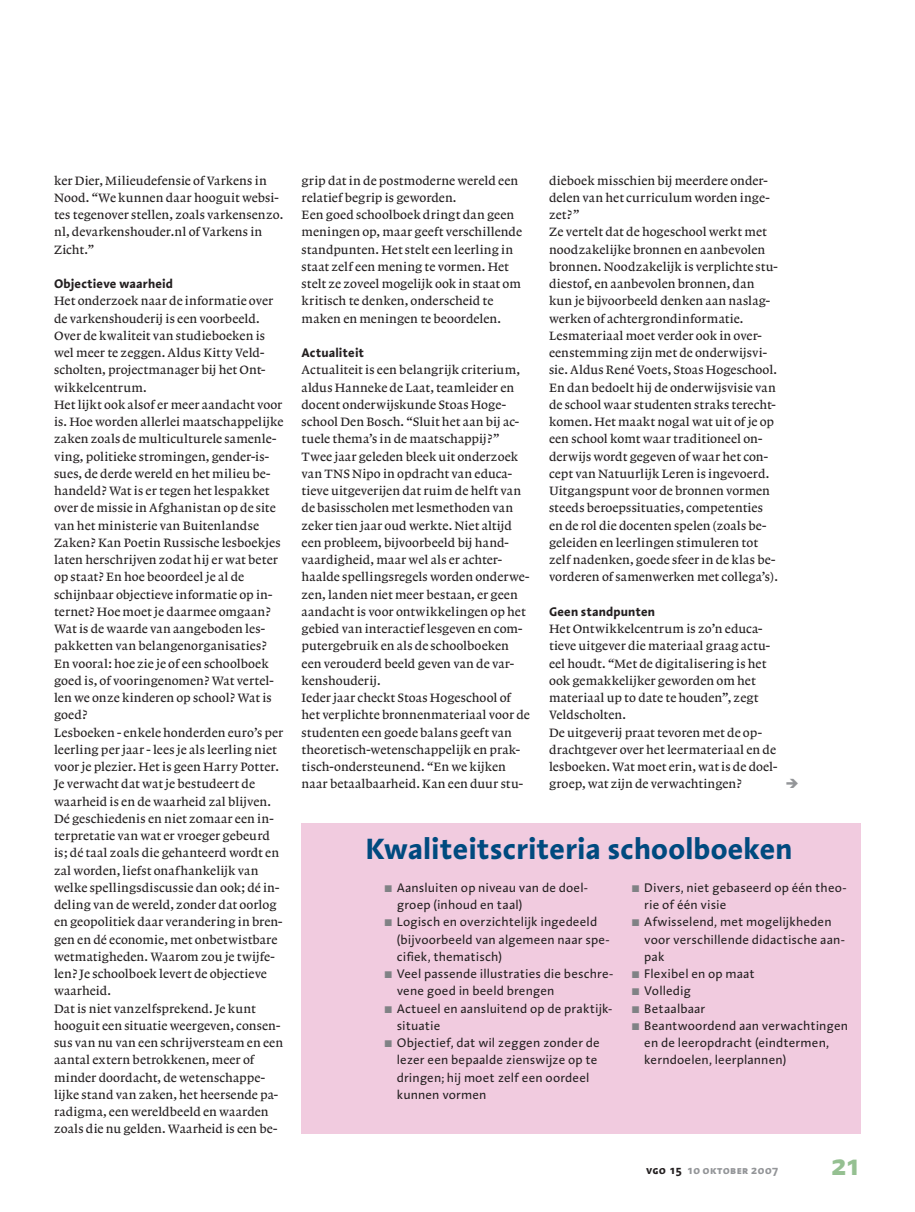
<style>
.page{position:relative;width:915px;height:1212px;background:#fff}
.page>*{position:absolute;margin:0;border:0;box-sizing:border-box;transform-origin:0 0}
.t1{font:700 30px "Linotype Aroma";letter-spacing:-.005em;color:#004a7f}
.t2{font:700 30px "Linotype Aroma";color:#95c091}
.t3{font:500 12.75px/17.2px "Lexicon No 1 Roman A";letter-spacing:.01em;color:#231f20}
.t4{font:12.75px "Linotype Aroma";letter-spacing:.005em;color:#231f20}
.t5{font:700 12.75px "Linotype Aroma";letter-spacing:.005em;color:#231f20}
.t6{font:700 12px "Linotype Aroma SC";letter-spacing:.02em;color:#939598}
.s1{font-family:"Lexicon Xtra V03";color:#808285}
.s2{color:#231f20}
</style>
<div class="page">
<div style="left:301px;top:824px;width:559px;height:310px;background:#f1cbdf"></div>
<p class="t3" style="left:54px;top:172px;width:230px">ker Dier, Milieudefensie of Varkens in Nood. “We kunnen daar hooguit websi&shy;tes tegenover stellen, zoals varkensenzo. nl, devarkenshouder.nl of Varkens in Zicht.”</p>
<p class="t5" style="left:54px;top:275px;width:120px">Objectieve waarheid</p>
<p class="t3" style="left:54px;top:292px;width:231px">Het onderzoek naar de informatie over de varkenshouderij is een voorbeeld.<br>Over de kwaliteit van studieboeken is wel meer te zeggen. Aldus Kitty Veld&shy;scholten, projectmanager bij het Ont&shy;wikkelcentrum.<br>Het lijkt ook alsof er meer aandacht voor is. Hoe worden allerlei maatschappelijke zaken zoals de multiculturele samenle&shy;ving, politieke stromingen, gender-is&shy;sues, de derde wereld en het milieu be&shy;handeld? Wat is er tegen het lespakket over de missie in Afghanistan op de site van het ministerie van Buitenlandse Zaken? Kan Poetin Russische lesboekjes laten herschrijven zodat hij er wat beter op staat? En hoe beoordeel je al de schijnbaar objectieve informatie op in&shy;ternet? Hoe moet je daarmee omgaan?<br>Wat is de waarde van aangeboden les&shy;pakketten van belangenorganisaties?<br>En vooral: hoe zie je of een schoolboek goed is, of vooringenomen? Wat vertel&shy;len we onze kinderen op school? Wat is goed?<br>Lesboeken - enkele honderden euro’s per leerling per jaar - lees je als leerling niet voor je plezier. Het is geen Harry Potter.<br>Je verwacht dat wat je bestudeert de waarheid is en de waarheid zal blijven.<br>Dé geschiedenis en niet zomaar een in&shy;terpretatie van wat er vroeger gebeurd is; dé taal zoals die gehanteerd wordt en zal worden, liefst onafhankelijk van welke spellingsdiscussie dan ook; dé in&shy;deling van de wereld, zonder dat oorlog en geopolitiek daar verandering in bren&shy;gen en dé economie, met onbetwistbare wetmatigheden. Waarom zou je twijfe&shy;len? Je schoolboek levert de objectieve waarheid.<br>Dat is niet vanzelfsprekend. Je kunt hooguit een situatie weergeven, consen&shy;sus van nu van een schrijversteam en een aantal extern betrokkenen, meer of minder doordacht, de wetenschappe&shy;lijke stand van zaken, het heersende pa&shy;radigma, een wereldbeeld en waarden zoals die nu gelden. Waarheid is een be-</p>
<p class="t3" style="left:301px;top:172px;width:222px">grip dat in de postmoderne wereld een relatief begrip is geworden.<br>Een goed schoolboek dringt dan geen meningen op, maar geeft verschillende standpunten. Het stelt een leerling in staat zelf een mening te vormen. Het stelt ze zoveel mogelijk ook in staat om kritisch te denken, onderscheid te maken en meningen te beoordelen.</p>
<p class="t5" style="left:301px;top:344px;width:64px">Actualiteit</p>
<p class="t3" style="left:301px;top:361px;width:230px">Actualiteit is een belangrijk criterium, aldus Hanneke de Laat, teamleider en docent onderwijskunde Stoas Hoge&shy;school Den Bosch. “Sluit het aan bij ac&shy;tuele thema’s in de maatschappij?” Twee jaar geleden bleek uit onderzoek van TNS Nipo in opdracht van educa&shy;tieve uitgeverijen dat ruim de helft van de basisscholen met lesmethoden van zeker tien jaar oud werkte. Niet altijd een probleem, bijvoorbeeld bij hand&shy;vaardigheid, maar wel als er achter&shy;haalde spellingsregels worden onderwe&shy;zen, landen niet meer bestaan, er geen aandacht is voor ontwikkelingen op het gebied van interactief lesgeven en com&shy;putergebruik en als de schoolboeken een verouderd beeld geven van de var&shy;kenshouderij.<br>Ieder jaar checkt Stoas Hogeschool of het verplichte bronnenmateriaal voor de studenten een goede balans geeft van theoretisch-wetenschappelijk en prak&shy;tisch-ondersteunend. “En we kijken naar betaalbaarheid. Kan een duur stu-</p>
<p class="t3" style="left:549px;top:172px;width:230px">dieboek misschien bij meerdere onder&shy;delen van het curriculum worden inge&shy;zet?”<br>Ze vertelt dat de hogeschool werkt met noodzakelijke bronnen en aanbevolen bronnen. Noodzakelijk is verplichte stu&shy;diestof, en aanbevolen bronnen, dan kun je bijvoorbeeld denken aan naslag&shy;werken of achtergrondinformatie.<br>Lesmateriaal moet verder ook in over&shy;eenstemming zijn met de onderwijsvi&shy;sie. Aldus René Voets, Stoas Hogeschool.<br>En dan bedoelt hij de onderwijsvisie van de school waar studenten straks terecht&shy;komen. Het maakt nogal wat uit of je op een school komt waar traditioneel on&shy;derwijs wordt gegeven of waar het con&shy;cept van Natuurlijk Leren is ingevoerd.<br>Uitgangspunt voor de bronnen vormen steeds beroepssituaties, competenties en de rol die docenten spelen (zoals be&shy;geleiden en leerlingen stimuleren tot zelf nadenken, goede sfeer in de klas be&shy;vorderen of samenwerken met collega’s).</p>
<p class="t5" style="left:549px;top:603px;width:108px">Geen standpunten</p>
<p class="t3" style="left:549px;top:620px;width:230px">Het Ontwikkelcentrum is zo’n educa&shy;tieve uitgever die materiaal graag actu&shy;eel houdt. “Met de digitalisering is het ook gemakkelijker geworden om het materiaal up to date te houden”, zegt Veldscholten.<br>De uitgeverij praat tevoren met de op&shy;drachtgever over het leermateriaal en de lesboeken. Wat moet erin, wat is de doel&shy;groep, wat zijn de verwachtingen?</p>
<h1 class="t1" style="left:366px;top:828px;width:428px">Kwaliteitscriteria schoolboeken</h1>
<p class="t4" style="left:384px;top:879px;width:205px"><span class="s1">N</span> Aansluiten op niveau van de doel-</p>
<p class="t4" style="left:396px;top:897px;width:127px">groep (inhoud en taal)</p>
<p class="t4" style="left:384px;top:914px;width:215px"><span class="s1">N</span> Logisch en overzichtelijk ingedeeld</p>
<p class="t4" style="left:396px;top:931px;width:214px">(bijvoorbeeld van algemeen naar spe-</p>
<p class="t4" style="left:396px;top:948px;width:106px">cifiek, thematisch)</p>
<p class="t4" style="left:384px;top:966px;width:231px"><span class="s1">N</span> Veel passende illustraties die beschre-</p>
<p class="t4" style="left:396px;top:983px;width:159px">vene goed in beeld brengen</p>
<p class="t4" style="left:384px;top:1000px;width:230px"><span class="s1">N</span> Actueel en aansluitend op de praktijk-</p>
<p class="t4" style="left:396px;top:1017px;width:45px">situatie</p>
<p class="t4" style="left:384px;top:1035px;width:217px"><span class="s1">N</span> Objectief, dat wil zeggen zonder de</p>
<p class="t4" style="left:396px;top:1052px;width:202px">lezer een bepaalde zienswijze op te</p>
<p class="t4" style="left:396px;top:1069px;width:194px">dringen; hij moet zelf een oordeel</p>
<p class="t4" style="left:396px;top:1086px;width:91px">kunnen vormen</p>
<p class="t4" style="left:631px;top:879px;width:217px"><span class="s1">N</span> Divers, niet gebaseerd op één theo-</p>
<p class="t4" style="left:644px;top:897px;width:84px">rie of één visie</p>
<p class="t4" style="left:631px;top:914px;width:201px"><span class="s1">N</span> Afwisselend, met mogelijkheden</p>
<p class="t4" style="left:644px;top:931px;width:202px">voor verschillende didactische aan-</p>
<p class="t4" style="left:644px;top:948px;width:22px">pak</p>
<p class="t4" style="left:631px;top:966px;width:125px"><span class="s1">N</span> Flexibel en op maat</p>
<p class="t4" style="left:631px;top:983px;width:61px"><span class="s1">N</span> Volledig</p>
<p class="t4" style="left:631px;top:1000px;width:75px"><span class="s1">N</span> Betaalbaar</p>
<p class="t4" style="left:631px;top:1017px;width:218px"><span class="s1">N</span> Beantwoordend aan verwachtingen</p>
<p class="t4" style="left:644px;top:1035px;width:186px">en de leeropdracht (eindtermen,</p>
<p class="t4" style="left:644px;top:1052px;width:143px">kerndoelen, leerplannen)</p>
<p class="t6" style="left:645px;top:1162px;width:134px"><span class="s2">vgo 15</span> 10 oktober 2007</p>
<h1 class="t2" style="left:830px;top:1144px;width:32px">21</h1>
</div>
